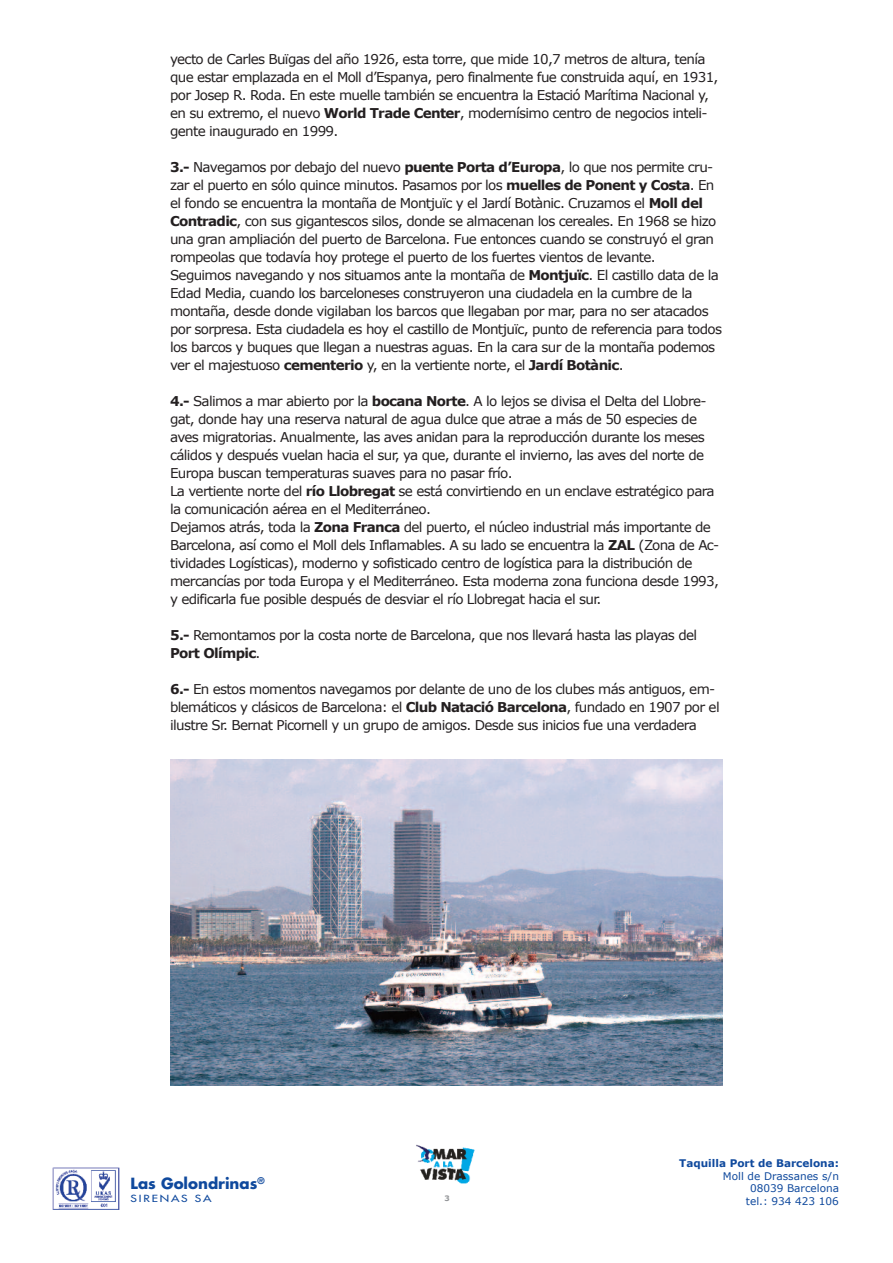
<style>
.page{position:relative;width:893px;height:1263px;background:#fff}
.page>*{position:absolute;margin:0;border:0;box-sizing:border-box;transform-origin:0 0}
.t1{font:700 15px "Futura Std";color:#0f499d}
.t2{font:13.5px/18px "Verdana";letter-spacing:-.05em;color:#231f20}
.t3{font:10.5px/12.6px "Verdana";color:#0f499d;text-align:right}
.t4{font:700 10.5px "Verdana";color:#0f499d}
.t5{font:500 9.6px "Futura Std";letter-spacing:.15em;color:#0f499d;scale:1.25 1}
.t6{font:700 7.5px "Verdana";color:#939598}
.s1{font-weight:700}
</style>
<div class="page">
<img style="left:416px;top:1144px;width:59px;height:40px">
<img style="left:52px;top:1167px;width:68px;height:43px">
<img style="left:170px;top:759px;width:553px;height:327px">
<p class="t2" style="left:170px;top:50px;width:550px">yecto de Carles Buïgas del año 1926, esta torre, que mide 10,7 metros de altura, tenía que estar emplazada en el Moll d’Espanya, pero finalmente fue construida aquí, en 1931, por Josep R. Roda. En este muelle también se encuentra la Estació Marítima Nacional y, en su extremo, el nuevo <span class="s1">World Trade Center</span>, modernísimo centro de negocios inteli&shy;gente inaugurado en 1999.</p>
<p class="t2" style="left:170px;top:158px;width:553px"><span class="s1">3.-</span> Navegamos por debajo del nuevo <span class="s1">puente Porta d’Europa</span>, lo que nos permite cru&shy;zar el puerto en sólo quince minutos. Pasamos por los <span class="s1">muelles de Ponent y Costa</span>. En el fondo se encuentra la montaña de Montjuïc y el Jardí Botànic. Cruzamos el <span class="s1">Moll del Contradic</span>, con sus gigantescos silos, donde se almacenan los cereales. En 1968 se hizo una gran ampliación del puerto de Barcelona. Fue entonces cuando se construyó el gran rompeolas que todavía hoy protege el puerto de los fuertes vientos de levante.<br>Seguimos navegando y nos situamos ante la montaña de <span class="s1">Montjuïc</span>. El castillo data de la Edad Media, cuando los barceloneses construyeron una ciudadela en la cumbre de la montaña, desde donde vigilaban los barcos que llegaban por mar, para no ser atacados por sorpresa. Esta ciudadela es hoy el castillo de Montjuïc, punto de referencia para todos los barcos y buques que llegan a nuestras aguas. En la cara sur de la montaña podemos ver el majestuoso <span class="s1">cementerio</span> y, en la vertiente norte, el <span class="s1">Jardí Botànic</span>.</p>
<p class="t2" style="left:170px;top:392px;width:551px"><span class="s1">4.-</span> Salimos a mar abierto por la <span class="s1">bocana Norte</span>. A lo lejos se divisa el Delta del Llobre&shy;gat, donde hay una reserva natural de agua dulce que atrae a más de 50 especies de aves migratorias. Anualmente, las aves anidan para la reproducción durante los meses cálidos y después vuelan hacia el sur, ya que, durante el invierno, las aves del norte de Europa buscan temperaturas suaves para no pasar frío.<br>La vertiente norte del <span class="s1">río Llobregat</span> se está convirtiendo en un enclave estratégico para la comunicación aérea en el Mediterráneo.<br>Dejamos atrás, toda la <span class="s1">Zona Franca</span> del puerto, el núcleo industrial más importante de Barcelona, así como el Moll dels Inflamables. A su lado se encuentra la <span class="s1">ZAL</span> (Zona de Ac&shy;tividades Logísticas), moderno y sofisticado centro de logística para la distribución de mercancías por toda Europa y el Mediterráneo. Esta moderna zona funciona desde 1993, y edificarla fue posible después de desviar el río Llobregat hacia el sur.</p>
<p class="t2" style="left:170px;top:626px;width:528px"><span class="s1">5.-</span> Remontamos por la costa norte de Barcelona, que nos llevará hasta las playas del<br><span class="s1">Port Olímpic</span>.</p>
<p class="t2" style="left:170px;top:680px;width:551px"><span class="s1">6.-</span> En estos momentos navegamos por delante de uno de los clubes más antiguos, em&shy;blemáticos y clásicos de Barcelona: el <span class="s1">Club Natació Barcelona</span>, fundado en 1907 por el ilustre Sr. Bernat Picornell y un grupo de amigos. Desde sus inicios fue una verdadera</p>
<p class="t1" style="left:131px;top:1176px;width:136px">Las Golondrinas<sup>®</sup></p>
<p class="t5" style="left:131px;top:1194px;width:66px">SIRENAS SA</p>
<p class="t6" style="left:445px;top:1193px;width:7px">3</p>
<p class="t4" style="left:679px;top:1157px;width:161px">Taquilla Port de Barcelona:</p>
<p class="t3" style="left:723px;top:1169px;width:118px">Moll de Drassanes s/n<br>08039 Barcelona<br>tel.: 934 423 106</p>
</div>
